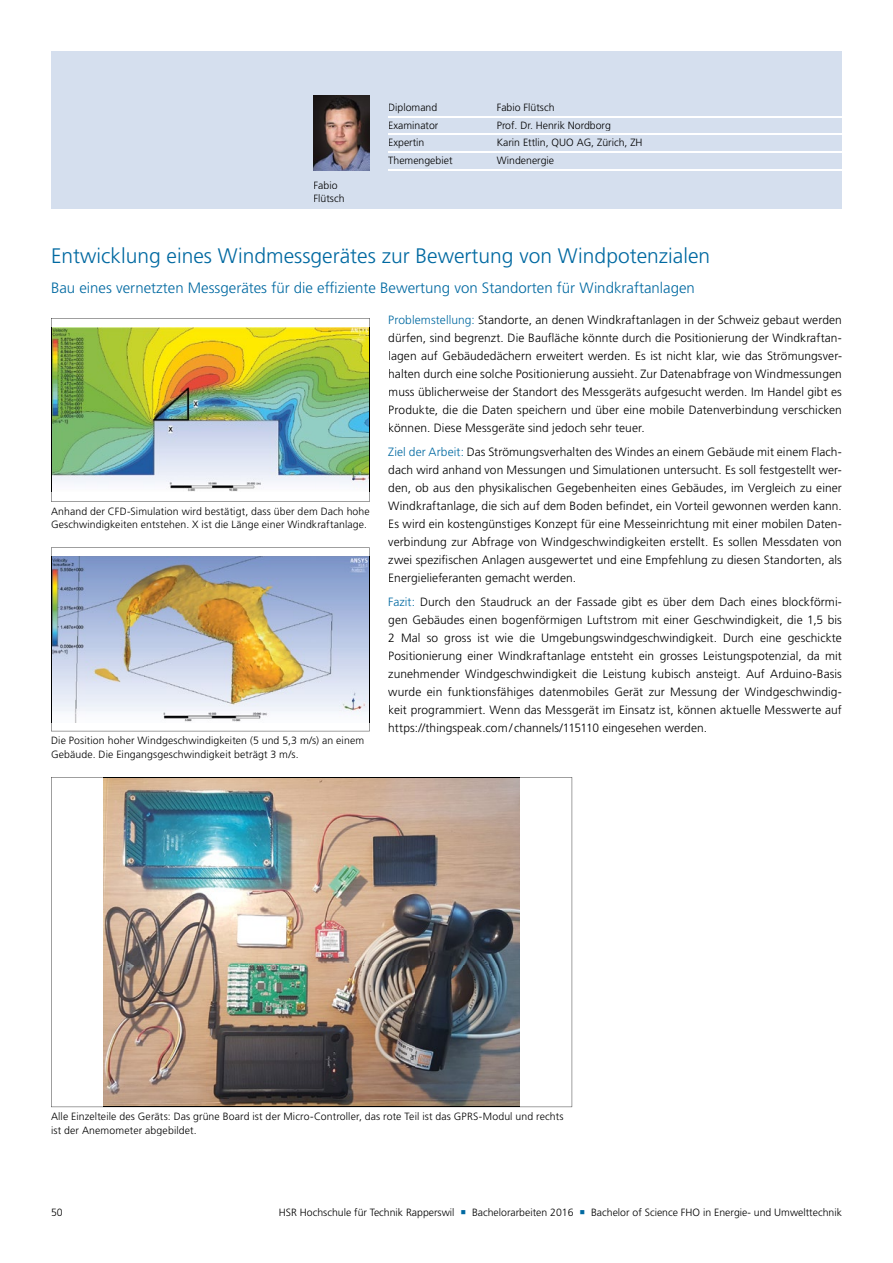
<style>
.page{position:relative;width:893px;height:1263px;background:#fff}
.page>*{position:absolute;margin:0;border:0;box-sizing:border-box;transform-origin:0 0}
.t1{font:300 21px "Frutiger LT Pro";color:#0069a1}
.t2{font:300 15px "Frutiger LT Pro";color:#0069a1}
.t3{font:300 12px/18px "Frutiger LT Pro";letter-spacing:.005em;color:#000;text-align:justify}
.t4{font:300 10.5px/13.5px "Frutiger LT Pro";letter-spacing:.005em;color:#000}
.s1{color:#0069a1}
</style>
<div class="page">
<div style="left:51px;top:51px;width:791px;height:157px;background:#d5dfee"></div>
<img style="left:51px;top:318px;width:319px;height:184px">
<img style="left:51px;top:547px;width:319px;height:184px">
<img style="left:51px;top:777px;width:521px;height:330px">
<hr style="left:388px;top:116px;width:454px;height:1px;background:#fff">
<hr style="left:388px;top:134px;width:454px;height:1px;background:#fff">
<hr style="left:388px;top:151px;width:454px;height:2px;background:#fff">
<hr style="left:388px;top:169px;width:454px;height:1px;background:#fff">
<img style="left:314px;top:95px;width:56px;height:75px">
<p class="t4" style="left:314px;top:178px;width:32px">Fabio<br>Flütsch</p>
<p class="t4" style="left:388px;top:101px;width:51px">Diplomand</p>
<p class="t4" style="left:497px;top:101px;width:59px">Fabio Flütsch</p>
<p class="t4" style="left:388px;top:118px;width:52px">Examinator</p>
<p class="t4" style="left:497px;top:118px;width:116px">Prof. Dr. Henrik Nordborg</p>
<p class="t4" style="left:388px;top:136px;width:38px">Expertin</p>
<p class="t4" style="left:497px;top:136px;width:147px">Karin Ettlin, QUO AG, Zürich, ZH</p>
<p class="t4" style="left:388px;top:154px;width:66px">Themengebiet</p>
<p class="t4" style="left:497px;top:154px;width:59px">Windenergie</p>
<h1 class="t1" style="left:51px;top:243px;width:661px">Entwicklung eines Windmessgerätes zur Bewertung von Windpotenzialen</h1>
<p class="t2" style="left:51px;top:279px;width:645px">Bau eines vernetzten Messgerätes für die effiziente Bewertung von Standorten für Windkraftanlagen</p>
<p class="t4" style="left:51px;top:504px;width:320px">Anhand der CFD-Simulation wird bestätigt, dass über dem Dach hohe<br>Geschwindigkeiten entstehen. X ist die Länge einer Windkraftanlage.</p>
<p class="t4" style="left:51px;top:734px;width:315px">Die Position hoher Windgeschwindigkeiten (5 und 5,3 m/s) an einem<br>Gebäude. Die Eingangsgeschwindigkeit beträgt 3 m/s.</p>
<p class="t3" style="left:388px;top:311px;width:455px"><span class="s1">Problemstellung:</span> Standorte, an denen Windkraftanlagen in der Schweiz gebaut werden dürfen, sind begrenzt. Die Baufläche könnte durch die Positionierung der Windkraftan&shy;lagen auf Gebäudedächern erweitert werden. Es ist nicht klar, wie das Strömungsver&shy;halten durch eine solche Positionierung aussieht. Zur Datenabfrage von Windmessungen muss üblicherweise der Standort des Messgeräts aufgesucht werden. Im Handel gibt es Produkte, die die Daten speichern und über eine mobile Datenverbindung verschicken können. Diese Messgeräte sind jedoch sehr teuer.</p>
<p class="t3" style="left:388px;top:443px;width:455px"><span class="s1">Ziel der Arbeit:</span> Das Strömungsverhalten des Windes an einem Gebäude mit einem Flach&shy;dach wird anhand von Messungen und Simulationen untersucht. Es soll festgestellt wer&shy;den, ob aus den physikalischen Gegebenheiten eines Gebäudes, im Vergleich zu einer Windkraftanlage, die sich auf dem Boden befindet, ein Vorteil gewonnen werden kann.<br>Es wird ein kostengünstiges Konzept für eine Messeinrichtung mit einer mobilen Daten&shy;verbindung zur Abfrage von Windgeschwindigkeiten erstellt. Es sollen Messdaten von zwei spezifischen Anlagen ausgewertet und eine Empfehlung zu diesen Standorten, als Energielieferanten gemacht werden.</p>
<p class="t3" style="left:388px;top:593px;width:455px"><span class="s1">Fazit:</span> Durch den Staudruck an der Fassade gibt es über dem Dach eines blockförmi&shy;gen Gebäudes einen bogenförmigen Luftstrom mit einer Geschwindigkeit, die 1,5 bis 2 Mal so gross ist wie die Umgebungswindgeschwindigkeit. Durch eine geschickte Positio nierung einer Windkraftanlage entsteht ein grosses Leistungspotenzial, da mit zu nehmender Windgeschwindigkeit die Leistung kubisch ansteigt. Auf Arduino-Basis wurde ein funktionsfähiges datenmobiles Gerät zur Messung der Windgeschwindig&shy;keit programmiert. Wenn das Messgerät im Einsatz ist, können aktuelle Messwerte auf https://thingspeak.com / channels/115110 eingesehen werden.</p>
<p class="t4" style="left:51px;top:1110px;width:514px">Alle Einzelteile des Geräts: Das grüne Board ist der Micro-Controller, das rote Teil ist das GPRS-Modul und rechts ist der Anemometer abgebildet.</p>
<p class="t4" style="left:51px;top:1206px;width:13px">50</p>
<p class="t4" style="left:279px;top:1206px;width:564px">HSR Hochschule für Technik Rapperswil <span class="s1">○</span> Bachelorarbeiten 2016 <span class="s1">○</span> Bachelor of Science FHO in Energie- und Umwelttechnik</p>
</div>
